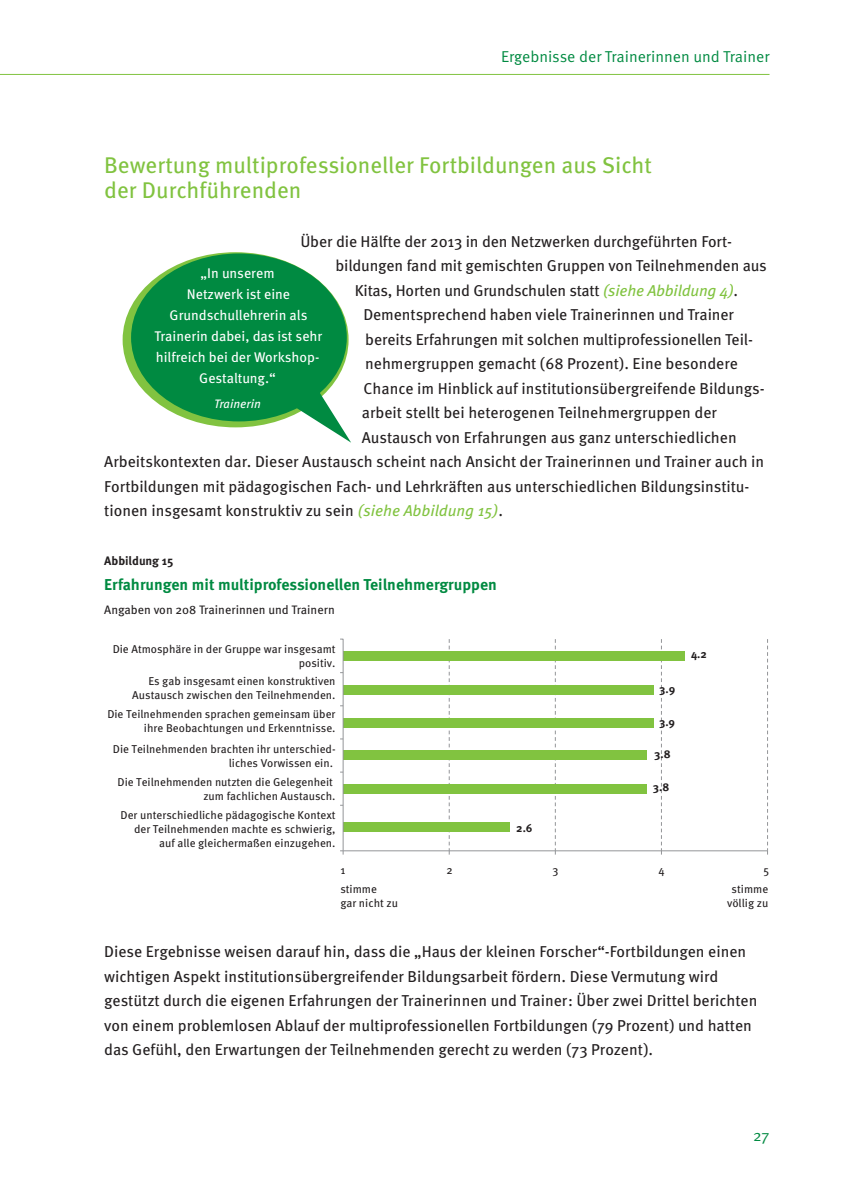
<style>
.page{position:relative;width:844px;height:1191px;background:#fff}
.page>*{position:absolute;margin:0;border:0;box-sizing:border-box;transform-origin:0 0}
.t1{font:22.75px/24.5px "Meta Pro";color:#81c340}
.t2{font:15.75px/24.5px "Meta Pro";letter-spacing:-.005em;color:#231f20}
.t3{font:700 15.75px "Meta Pro";color:#008a41}
.t4{font:15.75px "Meta Pro";color:#008a41}
.t5{font:14px/21px "Meta Pro";color:#fff;text-align:center}
.t6{font:12.25px "Meta Pro";color:#231f20}
.t7{font:700 12.25px "Meta Pro";letter-spacing:-.005em;color:#231f20}
.t8{font:italic 12.25px "Meta Pro";color:#fff}
.t9{font:11.38px/13.7px "Meta OT";color:#231f20;text-align:right}
.t10{font:700 11.38px "Meta OT";color:#231f20}
.s1{font-style:italic;color:#81c340}
</style>
<div class="page">
<hr style="left:0;top:74px;width:769px;height:1px;background:#81c340">
<div style="left:123px;top:252px;width:225px;height:175px;background:#81c340;border-radius:50%"></div>
<div style="left:131px;top:253px;width:216px;height:168px;background:#008a41;border-radius:50%"></div>
<svg style="left:281px;top:363px;width:70px;height:80px"></svg>
<div style="left:343px;top:650px;width:341px;height:10px;background:#81c340"></div>
<div style="left:343px;top:684px;width:310px;height:10px;background:#81c340"></div>
<div style="left:343px;top:717px;width:310px;height:10px;background:#81c340"></div>
<div style="left:343px;top:750px;width:303px;height:10px;background:#81c340"></div>
<div style="left:343px;top:822px;width:166px;height:9px;background:#81c340"></div>
<div style="left:343px;top:784px;width:303px;height:9px;background:#81c340"></div>
<svg style="left:767px;top:639px;width:1px;height:215px"></svg>
<svg style="left:661px;top:639px;width:1px;height:215px"></svg>
<svg style="left:554px;top:639px;width:2px;height:215px"></svg>
<svg style="left:448px;top:639px;width:2px;height:215px"></svg>
<hr style="left:343px;top:850px;width:424px;height:1px;background:#939598">
<svg style="left:340px;top:639px;width:4px;height:215px"></svg>
<p class="t4" style="left:501px;top:47px;width:270px">Ergebnisse der Trainerinnen und Trainer</p>
<h1 class="t1" style="left:104px;top:153px;width:549px">Bewertung multiprofessioneller Fortbildungen aus Sicht der Durchführenden</h1>
<p class="t2" style="left:300px;top:229px;width:431px">Über die Hälfte der 2013 in den Netzwerken durchgeführten Fort-</p>
<p class="t2" style="left:335px;top:253px;width:433px">bildungen fand mit gemischten Gruppen von Teilnehmenden aus</p>
<p class="t2" style="left:354px;top:278px;width:385px">Kitas, Horten und Grundschulen statt <span class="s1">(siehe Abbildung 4)</span>.</p>
<p class="t2" style="left:363px;top:302px;width:372px">Dementsprechend haben viele Trainerinnen und Trainer</p>
<p class="t2" style="left:365px;top:327px;width:387px">bereits Erfahrungen mit solchen multiprofessionellen Teil-</p>
<p class="t2" style="left:365px;top:351px;width:374px">nehmergruppen gemacht (68 Prozent). Eine besondere</p>
<p class="t2" style="left:363px;top:376px;width:401px">Chance im Hinblick auf institutionsübergreifende Bildungs-</p>
<p class="t2" style="left:361px;top:400px;width:357px">arbeit stellt bei heterogenen Teilnehmergruppen der</p>
<p class="t2" style="left:361px;top:425px;width:376px">Austausch von Erfahrungen aus ganz unterschiedlichen</p>
<p class="t2" style="left:104px;top:449px;width:661px">Arbeitskontexten dar. Dieser Austausch scheint nach Ansicht der Trainerinnen und Trainer auch in</p>
<p class="t2" style="left:104px;top:474px;width:644px">Fortbildungen mit pädagogischen Fach- und Lehrkräften aus unterschiedlichen Bildungsinstitu-</p>
<p class="t2" style="left:104px;top:498px;width:400px">tionen insgesamt konstruktiv zu sein <span class="s1">(siehe Abbildung 15)</span>.</p>
<p class="t7" style="left:104px;top:553px;width:71px">Abbildung 15</p>
<p class="t3" style="left:104px;top:574px;width:394px">Erfahrungen mit multiprofessionellen Teilnehmergruppen</p>
<p class="t6" style="left:104px;top:602px;width:232px">Angaben von 208 Trainerinnen und Trainern</p>
<p class="t5" style="left:154px;top:263px;width:169px">„In unserem<br>Netzwerk ist eine<br>Grundschullehrerin als<br>Trainerin dabei, das ist sehr hilfreich bei der Workshop-<br>Gestaltung.“</p>
<p class="t8" style="left:214px;top:396px;width:48px">Trainerin</p>
<p class="t9" style="left:113px;top:642px;width:224px">Die Atmosphäre in der Gruppe war insgesamt positiv.</p>
<p class="t9" style="left:132px;top:674px;width:205px">Es gab insgesamt einen konstruktiven<br>Austausch zwischen den Teilnehmenden.</p>
<p class="t9" style="left:107px;top:707px;width:230px">Die Teilnehmenden sprachen gemeinsam über ihre Beobachtungen und Erkenntnisse.</p>
<p class="t9" style="left:113px;top:742px;width:224px">Die Teilnehmenden brachten ihr unterschied&shy;liches Vorwissen ein.</p>
<p class="t9" style="left:117px;top:775px;width:219px">Die Teilnehmenden nutzten die Gelegenheit zum fachlichen Austausch.</p>
<p class="t9" style="left:120px;top:808px;width:216px">Der unterschiedliche pädagogische Kontext der Teilnehmenden machte es schwierig, auf alle gleichermaßen einzugehen.</p>
<p class="t10" style="left:516px;top:820px;width:18px">2.6</p>
<p class="t10" style="left:659px;top:682px;width:17px">3.9</p>
<p class="t10" style="left:659px;top:715px;width:17px">3.9</p>
<p class="t10" style="left:654px;top:747px;width:18px">3.8</p>
<p class="t10" style="left:652px;top:780px;width:18px">3.8</p>
<p class="t10" style="left:690px;top:646px;width:17px">4.2</p>
<p class="t9" style="left:340px;top:863px;width:6px">1</p>
<p class="t9" style="left:446px;top:863px;width:8px">2</p>
<p class="t9" style="left:552px;top:863px;width:7px">3</p>
<p class="t9" style="left:658px;top:863px;width:8px">4</p>
<p class="t9" style="left:763px;top:863px;width:7px">5</p>
<p class="t9" style="left:340px;top:882px;width:59px;text-align:left">stimme<br>gar nicht zu</p>
<p class="t9" style="left:727px;top:882px;width:43px;text-align:center">stimme völlig zu</p>
<p class="t2" style="left:104px;top:939px;width:654px">Diese Ergebnisse weisen darauf hin, dass die „Haus der kleinen Forscher“-Fortbildungen einen wichtigen Aspekt institutionsübergreifender Bildungsarbeit fördern. Diese Vermutung wird gestützt durch die eigenen Erfahrungen der Trainerinnen und Trainer: Über zwei Drittel berichten von einem problemlosen Ablauf der multiprofessionellen Fortbildungen (79 Prozent) und hatten das Gefühl, den Erwartungen der Teilnehmenden gerecht zu werden (73 Prozent).</p>
<p class="t4" style="left:752px;top:1126px;width:18px">27</p>
</div>
